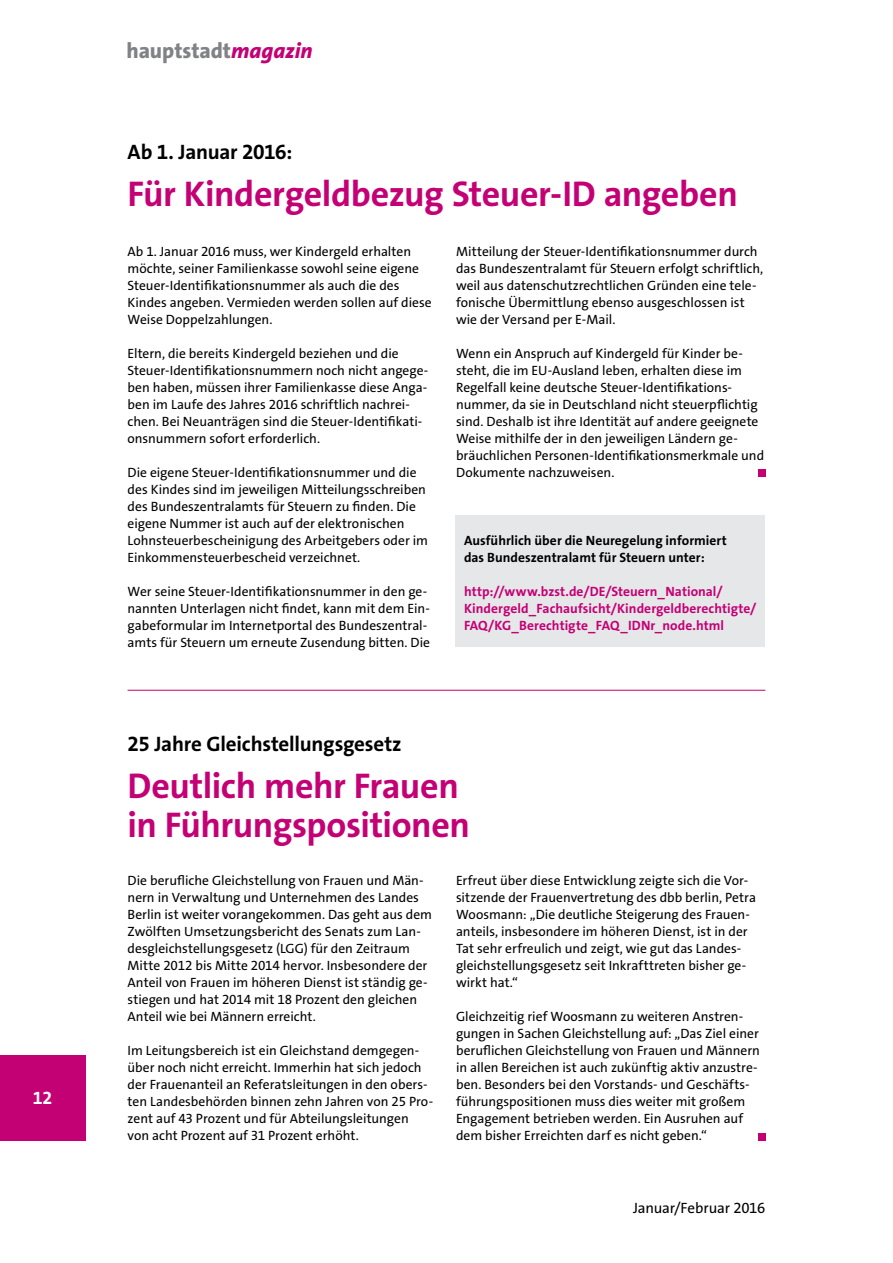
<style>
.page{position:relative;width:893px;height:1263px;background:#fff}
.page>*{position:absolute;margin:0;border:0;box-sizing:border-box;transform-origin:0 0}
.t1{font:700 36px/39px "The Sans Os F";letter-spacing:-.01em;color:#c40075}
.t2{font:800 21.75px "The Sans Os F";letter-spacing:-.005em;color:#808285}
.t3{font:700 21px "The Sans Os F";letter-spacing:-.01em;color:#000}
.t4{font:700 18px "The Sans Os F";color:#fff}
.t5{font:15px "The Sans Os F";letter-spacing:-.01em;color:#000}
.t6{font:13.5px/17px "The Sans Os F";color:#000}
.t7{font:700 13.5px/17px "The Sans Os F";letter-spacing:.005em;color:#c40075}
.t8{font:700 13.5px/17px "The Sans Os F";letter-spacing:.005em;color:#000}
.s1{font-style:italic;color:#c40075}
</style>
<div class="page">
<div style="left:758px;top:470px;width:7px;height:7px;background:#c40075"></div>
<div style="left:758px;top:1133px;width:7px;height:7px;background:#c40075"></div>
<div style="left:455px;top:516px;width:310px;height:131px;background:#e6e7e8"></div>
<hr style="left:128px;top:690px;width:637px;height:1px;background:#c40075">
<div style="left:0;top:1056px;width:85px;height:85px;background:#c40075"></div>
<h3 class="t4" style="left:33px;top:1087px;width:21px">12</h3>
<h2 class="t2" style="left:126px;top:37px;width:188px">hauptstadt<span class="s1">magazin</span></h2>
<h3 class="t3" style="left:128px;top:138px;width:166px">Ab 1. Januar 2016:</h3>
<h1 class="t1" style="left:128px;top:175px;width:612px">Für Kindergeldbezug Steuer-ID angeben</h1>
<p class="t6" style="left:128px;top:243px;width:306px">Ab 1. Januar 2016 muss, wer Kindergeld erhalten möchte, seiner Familienkasse sowohl seine eigene Steuer-Identifikationsnummer als auch die des Kindes angeben. Vermieden werden sollen auf diese Weise Doppelzahlungen.</p>
<p class="t6" style="left:128px;top:345px;width:302px">Eltern, die bereits Kindergeld beziehen und die Steuer-Identifikationsnummern noch nicht angege&shy;ben haben, müssen ihrer Familienkasse diese Anga&shy;ben im Laufe des Jahres 2016 schriftlich nachrei&shy;chen. Bei Neuanträgen sind die Steuer-Identifikati&shy;onsnummern sofort erforderlich.</p>
<p class="t6" style="left:128px;top:464px;width:302px">Die eigene Steuer-Identifikationsnummer und die des Kindes sind im jeweiligen Mitteilungsschreiben des Bundeszentralamts für Steuern zu finden. Die eigene Nummer ist auch auf der elektronischen Lohnsteuerbescheinigung des Arbeitgebers oder im Einkommensteuerbescheid verzeichnet.</p>
<p class="t6" style="left:128px;top:583px;width:304px">Wer seine Steuer-Identifikationsnummer in den ge&shy;nannten Unterlagen nicht findet, kann mit dem Ein&shy;gabeformular im Internetportal des Bundeszentral&shy;amts für Steuern um erneute Zusendung bitten. Die</p>
<p class="t6" style="left:456px;top:243px;width:309px">Mitteilung der Steuer-Identifikationsnummer durch das Bundeszentralamt für Steuern erfolgt schriftlich, weil aus datenschutzrechtlichen Gründen eine tele&shy;fonische Übermittlung ebenso ausgeschlossen ist wie der Versand per E-Mail.</p>
<p class="t6" style="left:456px;top:345px;width:310px">Wenn ein Anspruch auf Kindergeld für Kinder be&shy;steht, die im EU-Ausland leben, erhalten diese im Regelfall keine deutsche Steuer-Identifikations&shy;nummer, da sie in Deutschland nicht steuerpflichtig sind. Deshalb ist ihre Identität auf andere geeignete Weise mithilfe der in den jeweiligen Ländern ge&shy;bräuchlichen Personen-Identifikationsmerkmale und Dokumente nachzuweisen.</p>
<p class="t8" style="left:464px;top:532px;width:264px">Ausführlich über die Neuregelung informiert das Bundeszentralamt für Steuern unter:</p>
<p class="t7" style="left:464px;top:583px;width:294px">http://www.bzst.de/DE/Steuern_National/<br>Kindergeld_Fachaufsicht/Kindergeldberechtigte/<br>FAQ/KG_Berechtigte_FAQ_IDNr_node.html</p>
<h3 class="t3" style="left:128px;top:730px;width:276px">25 Jahre Gleichstellungsgesetz</h3>
<h1 class="t1" style="left:128px;top:767px;width:344px">Deutlich mehr Frauen in Führungspositionen</h1>
<p class="t6" style="left:128px;top:872px;width:306px">Die berufliche Gleichstellung von Frauen und Män&shy;nern in Verwaltung und Unternehmen des Landes Berlin ist weiter vorangekommen. Das geht aus dem Zwölften Umsetzungsbericht des Senats zum Lan&shy;desgleichstellungsgesetz (LGG) für den Zeitraum Mitte 2012 bis Mitte 2014 hervor. Insbesondere der Anteil von Frauen im höheren Dienst ist ständig ge&shy;stiegen und hat 2014 mit 18 Prozent den gleichen Anteil wie bei Männern erreicht.</p>
<p class="t6" style="left:128px;top:1042px;width:307px">Im Leitungsbereich ist ein Gleichstand demgegen&shy;über noch nicht erreicht. Immerhin hat sich jedoch der Frauenanteil an Referatsleitungen in den obers&shy;ten Landesbehörden binnen zehn Jahren von 25 Pro&shy;zent auf 43 Prozent und für Abteilungsleitungen von acht Prozent auf 31 Prozent erhöht.</p>
<p class="t6" style="left:456px;top:872px;width:302px">Erfreut über diese Entwicklung zeigte sich die Vor&shy;sitzende der Frauenvertretung des dbb berlin, Petra Woosmann: „Die deutliche Steigerung des Frauen&shy;anteils, insbesondere im höheren Dienst, ist in der Tat sehr erfreulich und zeigt, wie gut das Landes&shy;gleichstellungsgesetz seit Inkrafttreten bisher ge&shy;wirkt hat.“</p>
<p class="t6" style="left:456px;top:1008px;width:305px">Gleichzeitig rief Woosmann zu weiteren Anstren&shy;gungen in Sachen Gleichstellung auf: „Das Ziel einer beruflichen Gleichstellung von Frauen und Männern in allen Bereichen ist auch zukünftig aktiv anzustre&shy;ben. Besonders bei den Vorstands- und Geschäfts&shy;führungspositionen muss dies weiter mit großem Engagement betrieben werden. Ein Ausruhen auf dem bisher Erreichten darf es nicht geben.“</p>
<p class="t5" style="left:633px;top:1198px;width:134px">Januar/Februar 2016</p>
</div>
